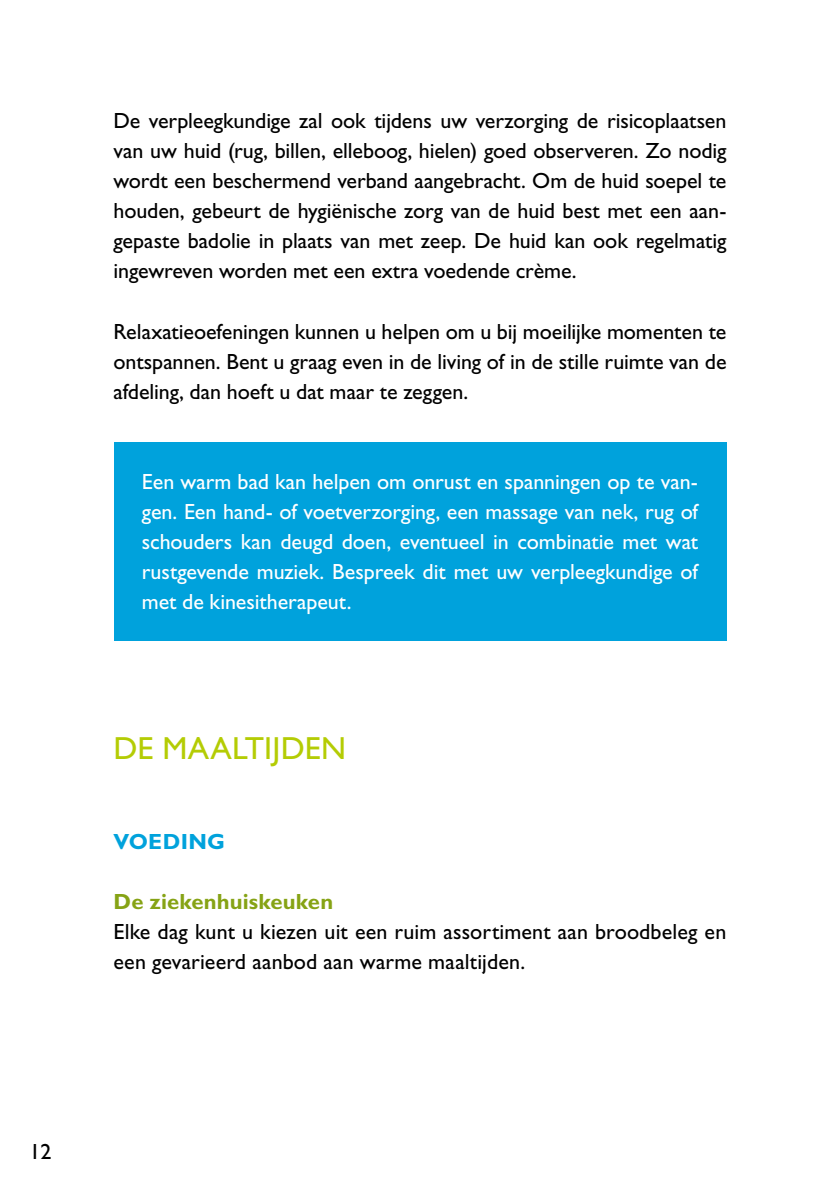
<style>
.page{position:relative;width:840px;height:1191px;background:#fff}
.page>*{position:absolute;margin:0;border:0;box-sizing:border-box;transform-origin:0 0}
.t1{font:32px "Gill Sans Std";letter-spacing:.005em;color:#b4cc04}
.t2{font:22px/30px "Gill Sans Std";color:#000;text-align:justify}
.t3{font:22px/30px "Gill Sans Std";letter-spacing:-.005em;color:#fff;text-align:justify}
.t4{font:700 22px "Gill Sans Std";letter-spacing:.005em;color:#86a315}
.t5{font:700 22px "Gill Sans Std";letter-spacing:.01em;color:#00a2dc}
</style>
<div class="page">
<div style="left:113px;top:442px;width:613px;height:199px;background:#00a2dc"></div>
<p class="t2" style="left:113px;top:106px;width:614px">De verpleegkundige zal ook tijdens uw verzorging de risicoplaatsen van uw huid (rug, billen, elleboog, hielen) goed observeren. Zo nodig wordt een beschermend verband aangebracht. Om de huid soepel te houden, gebeurt de hygiënische zorg van de huid best met een aan&shy;gepaste badolie in plaats van met zeep. De huid kan ook regelmatig ingewreven worden met een extra voedende crème.</p>
<p class="t2" style="left:113px;top:316px;width:614px">Relaxatieoefeningen kunnen u helpen om u bij moeilijke momenten te ontspannen. Bent u graag even in de living of in de stille ruimte van de afdeling, dan hoeft u dat maar te zeggen.</p>
<p class="t3" style="left:142px;top:466px;width:557px">Een warm bad kan helpen om onrust en spanningen op te van&shy;gen. Een hand- of voetverzorging, een massage van nek, rug of schouders kan deugd doen, eventueel in combinatie met wat rustgevende muziek. Bespreek dit met uw verpleegkundige of met de kinesitherapeut.</p>
<p class="t1" style="left:113px;top:729px;width:234px">DE MAALTIJDEN</p>
<p class="t5" style="left:113px;top:828px;width:113px">VOEDING</p>
<p class="t4" style="left:113px;top:888px;width:221px">De ziekenhuiskeuken</p>
<p class="t2" style="left:113px;top:916px;width:614px">Elke dag kunt u kiezen uit een ruim assortiment aan broodbeleg en een gevarieerd aanbod aan warme maaltijden.</p>
<p class="t2" style="left:29px;top:1136px;width:23px">12</p>
</div>
